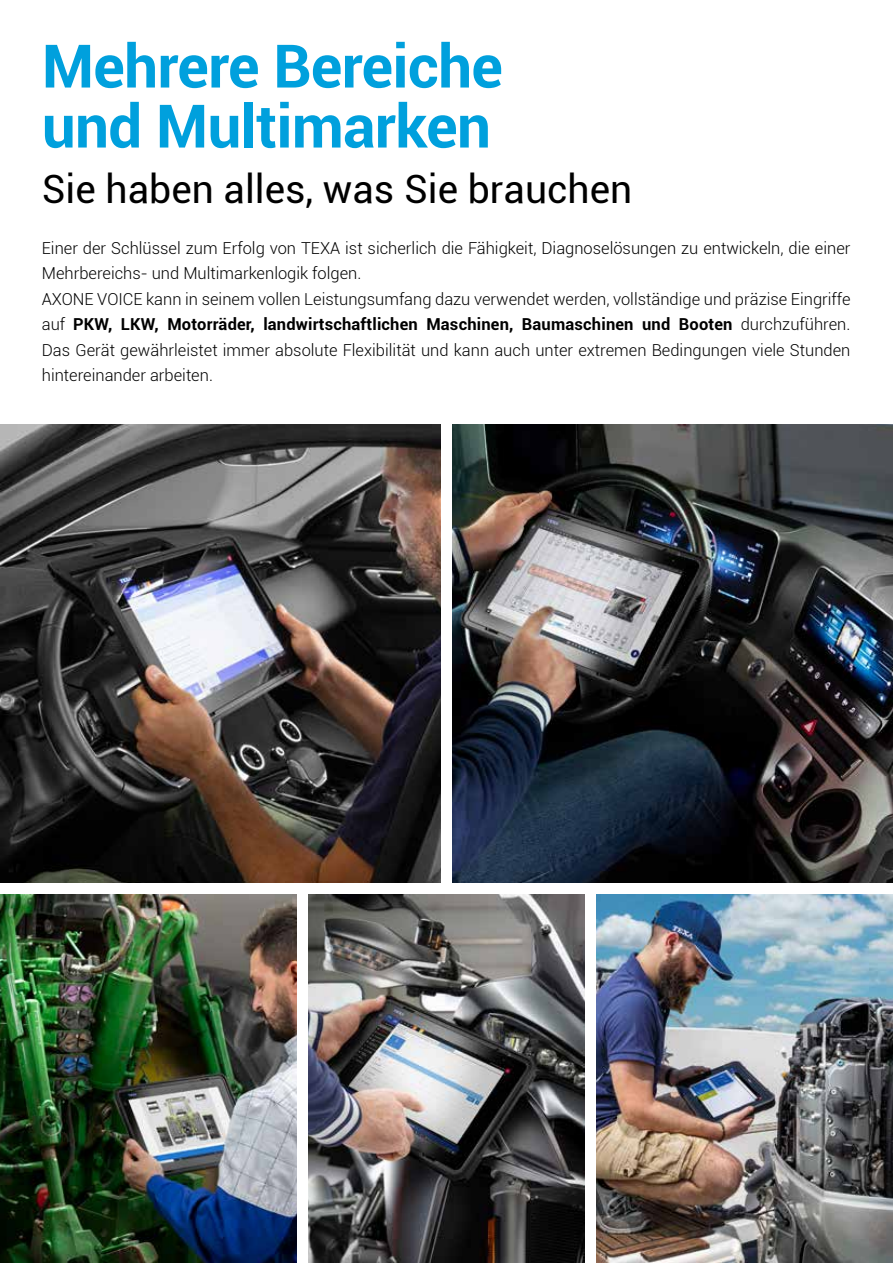
<style>
.page{position:relative;width:893px;height:1263px;background:#fff}
.page>*{position:absolute;margin:0;border:0;box-sizing:border-box;transform-origin:0 0}
.t1{font:700 60px/60px "Roboto";letter-spacing:-.01em;color:#00a0dd}
.t2{font:39px "Roboto";color:#000}
.t3{font:300 16.5px/25.5px "Roboto";color:#000}
.s1{font-weight:700}
</style>
<div class="page">
<img style="left:452px;top:424px;width:441px;height:458px">
<img style="left:0;top:424px;width:441px;height:458px">
<img style="left:596px;top:895px;width:297px;height:368px">
<img style="left:0;top:895px;width:297px;height:368px">
<img style="left:309px;top:895px;width:275px;height:368px">
<h1 class="t1" style="left:42px;top:34px;width:463px">Mehrere Bereiche und Multimarken</h1>
<h2 class="t2" style="left:42px;top:162px;width:592px">Sie haben alles, was Sie brauchen</h2>
<p class="t3" style="left:42px;top:235px;width:810px">Einer der Schlüssel zum Erfolg von TEXA ist sicherlich die Fähigkeit, Diagnoselösungen zu entwickeln, die einer Mehrbereichs- und Multimarkenlogik folgen.<br>AXONE VOICE kann in seinem vollen Leistungsumfang dazu verwendet werden, vollständige und präzise Eingriffe auf <span class="s1">PKW, LKW, Motorräder, landwirtschaftlichen Maschinen, Baumaschinen und Booten</span> durchzuführen.<br>Das Gerät gewährleistet immer absolute Flexibilität und kann auch unter extremen Bedingungen viele Stunden hintereinander arbeiten.</p>
</div>
